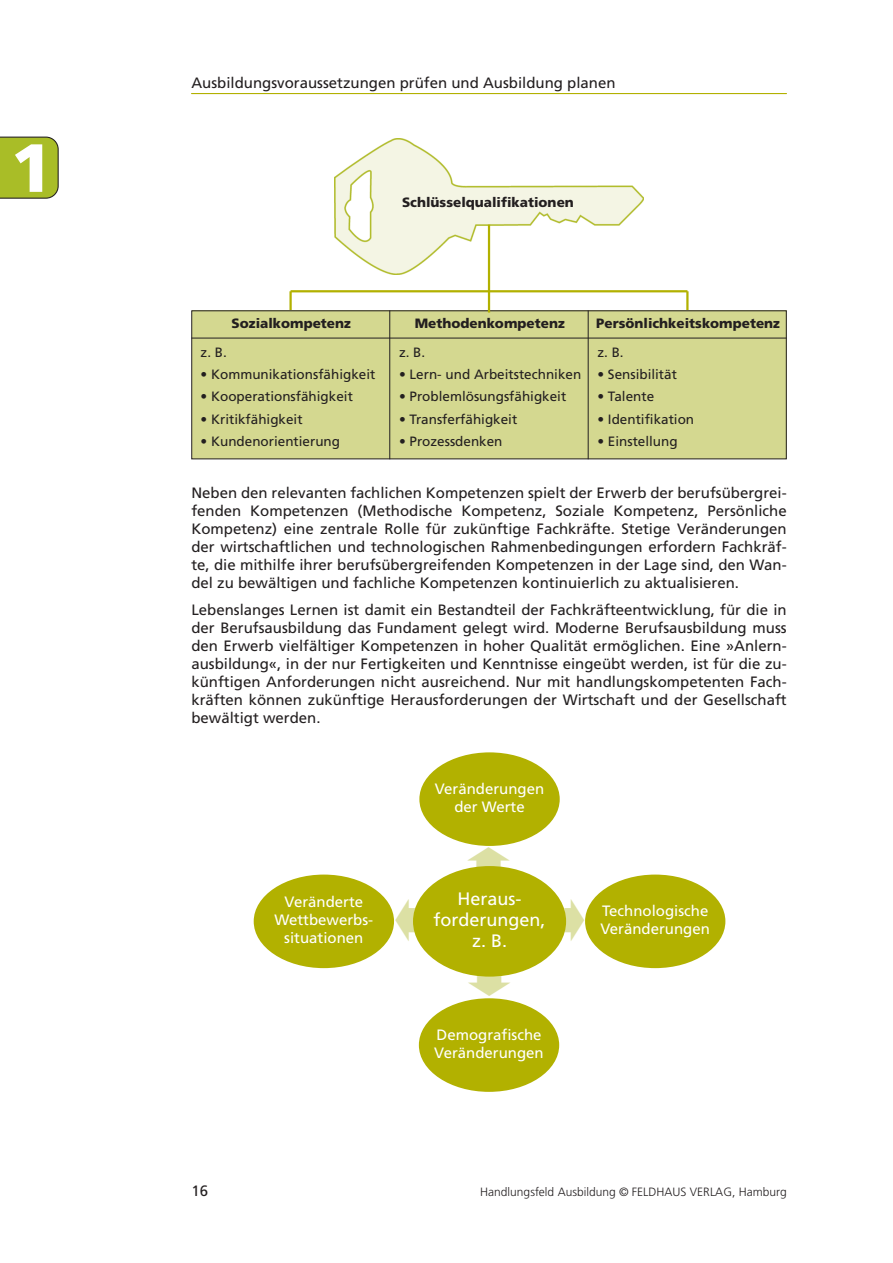
<style>
.page{position:relative;width:893px;height:1263px;background:#fff}
.page>*{position:absolute;margin:0;border:0;box-sizing:border-box;transform-origin:0 0}
.t1{font:900 68.1px "Frutiger";color:#fff}
.t2{font:45px "Universal Newswith Comm Pi";color:#dce0a4}
.t3{font:18px/21px "Frutiger";color:#fff;text-align:center}
.t4{font:15px/18px "Frutiger";color:#231f20;text-align:justify}
.t5{font:15px/18px "Frutiger";color:#fff;text-align:center}
.t6{font:13.5px "Frutiger";color:#231f20}
.t7{font:900 13.5px "Frutiger";color:#231f20}
.t8{font:300 12px "Frutiger";color:#231f20}
</style>
<div class="page">
<svg style="left:0;top:137px;width:59px;height:62px;background:#a5b72c"></svg>
<hr style="left:191px;top:93px;width:596px;height:1px;background:#b2b100">
<hr style="left:289px;top:291px;width:3px;height:22px;background:#b2b100">
<hr style="left:686px;top:291px;width:2px;height:22px;background:#b2b100">
<img style="left:334px;top:138px;width:310px;height:136px">
<div style="left:192px;top:311px;width:594px;height:148px;background:#d4d890"></div>
<div style="left:191px;top:310px;width:596px;height:149px;border:1px solid #231f20"></div>
<hr style="left:191px;top:338px;width:596px;height:1px;background:#231f20">
<hr style="left:389px;top:310px;width:1px;height:149px;background:#231f20">
<hr style="left:588px;top:310px;width:1px;height:149px;background:#231f20">
<hr style="left:291px;top:290px;width:396px;height:2px;background:#b2b100">
<hr style="left:488px;top:225px;width:2px;height:88px;background:#b2b100">
<div style="left:419px;top:752px;width:141px;height:94px;background:#b2b100;border-radius:50%"></div>
<div style="left:419px;top:998px;width:140px;height:94px;background:#b2b100;border-radius:50%"></div>
<div style="left:254px;top:874px;width:140px;height:94px;background:#b2b100;border-radius:50%"></div>
<div style="left:585px;top:874px;width:140px;height:94px;background:#b2b100;border-radius:50%"></div>
<div style="left:413px;top:866px;width:153px;height:111px;background:#b2b100;border-radius:50%"></div>
<svg style="left:413px;top:909px;width:2px;height:25px"></svg>
<svg style="left:564px;top:909px;width:3px;height:25px"></svg>
<svg style="left:478px;top:976px;width:23px;height:1px"></svg>
<h1 class="t1" style="left:11px;top:141px;width:43px">1</h1>
<p class="t4" style="left:191px;top:75px;width:426px">Ausbildungsvoraussetzungen prüfen und Ausbildung planen</p>
<p class="t7" style="left:402px;top:197px;width:173px">Schlüsselqualifikationen</p>
<p class="t7" style="left:232px;top:318px;width:121px">Sozialkompetenz</p>
<p class="t7" style="left:415px;top:318px;width:152px">Methodenkompetenz</p>
<p class="t7" style="left:596px;top:318px;width:185px">Persönlichkeitskompetenz</p>
<p class="t6" style="left:201px;top:347px;width:28px">z. B.</p>
<p class="t6" style="left:399px;top:347px;width:28px">z. B.</p>
<p class="t6" style="left:597px;top:347px;width:28px">z. B.</p>
<p class="t6" style="left:201px;top:369px;width:176px">• Kommunikationsfähigkeit</p>
<p class="t6" style="left:399px;top:369px;width:279px">• Lern- und Arbeitstechniken • Sensibilität</p>
<p class="t6" style="left:201px;top:391px;width:154px">• Kooperationsfähigkeit</p>
<p class="t6" style="left:399px;top:391px;width:169px">• Problemlösungsfähigkeit</p>
<p class="t6" style="left:597px;top:391px;width:58px">• Talente</p>
<p class="t6" style="left:201px;top:413px;width:104px">• Kritikfähigkeit</p>
<p class="t6" style="left:399px;top:413px;width:120px">• Transferfähigkeit</p>
<p class="t6" style="left:597px;top:413px;width:98px">• Identifikation</p>
<p class="t6" style="left:201px;top:436px;width:141px">• Kundenorientierung</p>
<p class="t6" style="left:399px;top:436px;width:105px">• Prozessdenken</p>
<p class="t6" style="left:597px;top:436px;width:82px">• Einstellung</p>
<p class="t4" style="left:191px;top:485px;width:597px">Neben den relevanten fachlichen Kompetenzen spielt der Erwerb der berufsübergrei&shy;fenden Kompetenzen (Methodische Kompetenz, Soziale Kompetenz, Persönliche Kompetenz) eine zentrale Rolle für zukünftige Fachkräfte. Stetige Veränderungen der wirtschaftlichen und technologischen Rahmenbedingungen erfordern Fachkräf&shy;te, die mithilfe ihrer berufsübergreifenden Kompetenzen in der Lage sind, den Wan&shy;del zu bewältigen und fachliche Kompetenzen kontinuierlich zu aktualisieren.</p>
<p class="t4" style="left:191px;top:602px;width:597px">Lebenslanges Lernen ist damit ein Bestandteil der Fachkräfteentwicklung, für die in der Berufsausbildung das Fundament gelegt wird. Moderne Berufsausbildung muss den Erwerb vielfältiger Kompetenzen in hoher Qualität ermöglichen. Eine »Anlern&shy;ausbildung«, in der nur Fertigkeiten und Kenntnisse eingeübt werden, ist für die zu&shy;künftigen Anforderungen nicht ausreichend. Nur mit handlungskompetenten Fach&shy;kräften können zukünftige Herausforderungen der Wirtschaft und der Gesellschaft bewältigt werden.</p>
<p class="t5" style="left:435px;top:781px;width:111px">Veränderungen der Werte</p>
<h2 class="t2" style="left:466px;top:834px;width:46px">-</h2>
<p class="t3" style="left:434px;top:890px;width:114px">Heraus&shy;forderungen, z. B.</p>
<p class="t5" style="left:274px;top:894px;width:100px">Veränderte<br>Wettbewerbs&shy;situationen</p>
<p class="t5" style="left:600px;top:903px;width:111px;text-align:left">Technologische<br>Veränderungen</p>
<p class="t5" style="left:434px;top:1027px;width:111px;text-align:left">Demografische<br>Veränderungen</p>
<p class="t4" style="left:191px;top:1183px;width:18px">16</p>
<p class="t8" style="left:480px;top:1187px;width:308px">Handlungsfeld Ausbildung © FELDHAUS VERLAG, Hamburg</p>
</div>
